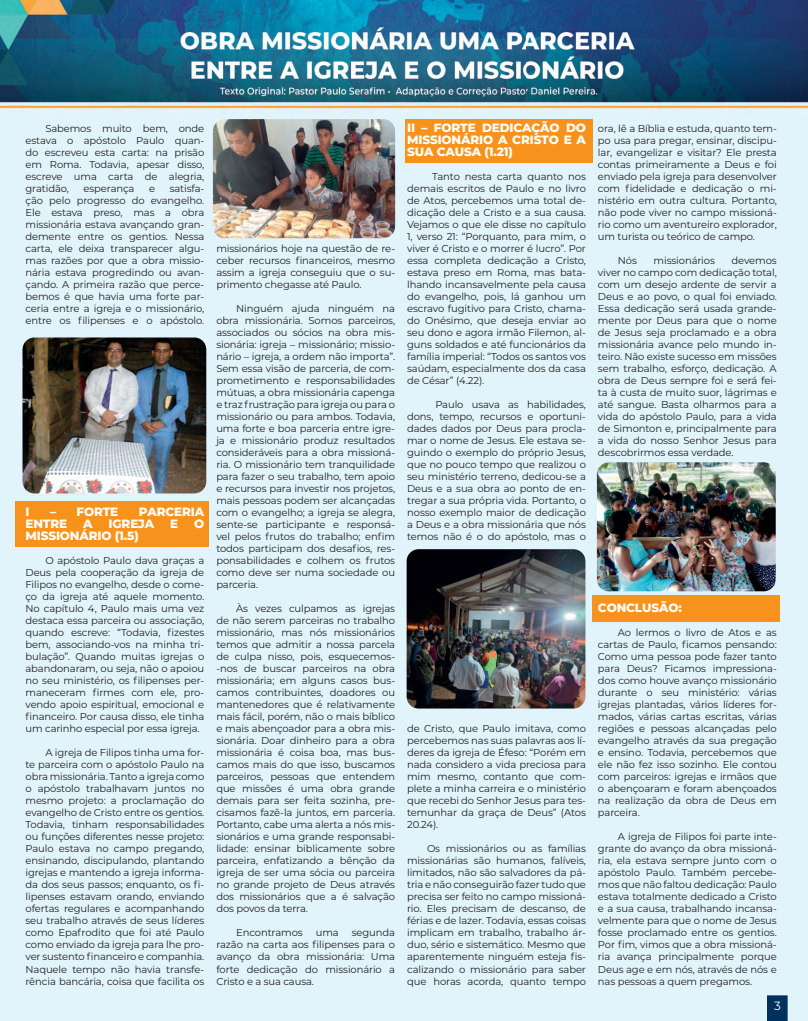
<style>
.page{position:relative;width:808px;height:1021px;background:#fff}
.page>*{position:absolute;margin:0;border:0;box-sizing:border-box;transform-origin:0 0}
.t1{font:800 12px/12px "Montserrat";letter-spacing:-.01em;color:#fff;text-align:justify}
.t2{font:12px "Montserrat";color:#fff}
.t3{font:10px/12px "Montserrat";letter-spacing:-.01em;color:#231f20;text-align:justify}
</style>
<div class="page">
<div style="left:0;top:113px;width:808px;height:907px;background:#e1f4fc"></div>
<div style="left:405px;top:119px;width:187px;height:43px;background:#f7931d"></div>
<div style="left:15px;top:501px;width:193px;height:45px;background:#f7931d"></div>
<img style="left:0;top:0;width:808px;height:113px">
<img style="left:23px;top:337px;width:183px;height:156px">
<div style="left:592px;top:595px;width:188px;height:27px;background:#f7931d"></div>
<img style="left:407px;top:549px;width:178px;height:159px">
<img style="left:597px;top:462px;width:179px;height:129px">
<img style="left:213px;top:119px;width:182px;height:119px">
<svg style="left:767px;top:995px;width:21px;height:25px"></svg>
<p class="t3" style="left:26px;top:122px;width:180px;text-indent:20px">Sabemos muito bem, onde estava o apóstolo Paulo quan&shy;do escreveu esta carta: na prisão em Roma. Todavia, apesar disso, escreve uma carta de alegria, gratidão,</p>
<p class="t3" style="left:26px;top:182px;width:180px;text-indent:144px">satisfa&shy;ção pelo progresso do evangelho.<br>Ele estava preso, mas a obra missionária estava avançando gran&shy;demente entre os gentios. Nessa carta, ele deixa transparecer algu&shy;mas razões por que a obra missio&shy;nária estava progredindo ou avan&shy;çando. A primeira razão que perce&shy;bemos é que havia uma forte par&shy;ceria entre a igreja e o missionário, entre os filipenses e o apóstolo.</p>
<p class="t3" style="left:84px;top:182px;width:53px">esperança</p>
<p class="t3" style="left:149px;top:182px;width:8px">e</p>
<p class="t1" style="left:26px;top:505px;width:6px">I</p>
<p class="t1" style="left:50px;top:505px;width:70px">– FORTE</p>
<p class="t1" style="left:139px;top:505px;width:67px">PARCERIA</p>
<p class="t1" style="left:26px;top:517px;width:43px">ENTRE</p>
<p class="t1" style="left:83px;top:517px;width:11px">A</p>
<p class="t1" style="left:109px;top:517px;width:47px">IGREJA</p>
<p class="t1" style="left:170px;top:517px;width:10px">E</p>
<p class="t1" style="left:194px;top:517px;width:12px">O</p>
<p class="t1" style="left:26px;top:529px;width:115px">MISSIONÁRIO (1.5)</p>
<p class="t3" style="left:26px;top:554px;width:180px;text-indent:20px">O apóstolo Paulo dava graças a Deus pela cooperação da igreja de Filipos no evangelho, desde o come&shy;ço da igreja até aquele momento.<br>No capítulo 4, Paulo mais uma vez destaca essa parceira ou associação, quando escreve: “Todavia, fizestes bem, associando-vos na minha tri&shy;bulação”. Quando muitas igrejas o abandonaram, ou seja, não o apoiou no seu ministério, os filipenses per&shy;maneceram firmes com ele, pro&shy;vendo apoio espiritual, emocional e financeiro. Por causa disso, ele tinha um carinho especial por essa igreja.</p>
<p class="t3" style="left:26px;top:746px;width:180px;text-indent:20px">A igreja de Filipos tinha uma for&shy;te parceira com o apóstolo Paulo na obra missionária. Tanto a igreja como o apóstolo trabalhavam juntos no mesmo projeto: a proclamação do evangelho de Cristo entre os gentios.<br>Todavia, tinham responsabilidades ou funções diferentes nesse projeto:<br>Paulo estava no campo pregando, ensinando, discipulando, plantando igrejas e mantendo a igreja informa&shy;da dos seus passos; enquanto, os fi&shy;lipenses estavam orando, enviando ofertas regulares e acompanhando seu trabalho através de seus líderes como Epafrodito que foi até Paulo como enviado da igreja para lhe pro&shy;ver sustento financeiro e companhia.<br>Naquele tempo não havia transfe&shy;rência bancária, coisa que facilita os</p>
<p class="t3" style="left:216px;top:242px;width:180px">missionários hoje na questão de re&shy;ceber recursos financeiros, mesmo assim a igreja conseguiu que o su&shy;primento chegasse até Paulo.</p>
<p class="t3" style="left:216px;top:302px;width:180px;text-indent:20px">Ninguém ajuda ninguém na obra missionária. Somos parceiros, associados ou sócios na obra mis&shy;sionária: igreja – missionário; missio&shy;nário – igreja, a ordem não importa”.<br>Sem essa visão de parceria, de com&shy;prometimento e responsabilidades mútuas, a obra missionária capenga e traz frustração para igreja ou para o missionário ou para ambos. Todavia, uma forte e boa parceria entre igre&shy;ja e missionário produz resultados consideráveis para a obra missioná&shy;ria. O missionário tem tranquilidade para fazer o seu trabalho, tem apoio e recursos para investir nos projetos, mais pessoas podem ser alcançadas com o evangelho; a igreja se alegra, sente-se participante e responsá&shy;vel pelos frutos do trabalho; enfim todos participam dos desafios, res&shy;ponsabilidades e colhem os frutos como deve ser numa sociedade ou parceria.</p>
<p class="t3" style="left:216px;top:602px;width:180px;text-indent:20px">Às vezes culpamos as igrejas de não serem parceiras no trabalho missionário, mas nós missionários temos que admitir a nossa parcela de culpa nisso, pois, esquecemos--nos de buscar parceiros na obra missionária; em alguns casos bus&shy;camos contribuintes, doadores ou mantenedores que é relativamente mais fácil, porém, não o mais bíblico e mais abençoador para a obra mis&shy;sionária. Doar dinheiro para a obra missionária é coisa boa, mas bus&shy;camos mais do que isso, buscamos parceiros, pessoas que entendem que missões é uma obra grande demais para ser feita sozinha, pre&shy;cisamos fazê-la juntos, em parceria.<br>Portanto, cabe uma alerta a nós mis&shy;sionários e uma grande responsabi&shy;lidade: ensinar biblicamente sobre parceira, enfatizando a bênção da igreja de ser uma sócia ou parceira no grande projeto de Deus através dos missionários que a é salvação dos povos da terra.</p>
<p class="t3" style="left:236px;top:926px;width:68px">Encontramos</p>
<p class="t3" style="left:316px;top:926px;width:25px">uma</p>
<p class="t3" style="left:216px;top:926px;width:180px;text-indent:135px">segunda razão na carta aos filipenses para o avanço da obra missionária: Uma forte dedicação do missionário a Cristo e a sua causa.</p>
<p class="t1" style="left:407px;top:121px;width:180px">II – FORTE DEDICAÇÃO DO MISSIONÁRIO A CRISTO E A SUA CAUSA (1.21)</p>
<p class="t3" style="left:407px;top:170px;width:180px;text-indent:25px">Tanto nesta carta quanto nos demais escritos de Paulo e no livro de Atos, percebemos uma total de&shy;dicação dele a Cristo e a sua causa.<br>Vejamos o que ele disse no capítulo 1, verso 21: “Porquanto, para mim, o viver é Cristo e o morrer é lucro”. Por essa completa dedicação a Cristo, estava preso em Roma, mas bata&shy;lhando incansavelmente pela causa do evangelho, pois, lá ganhou um escravo fugitivo para Cristo, chama&shy;do Onésimo, que deseja enviar ao seu dono e agora irmão Filemon, al&shy;guns soldados e até funcionários da família imperial: “Todos os santos vos saúdam, especialmente dos da casa de César” (4.22).</p>
<p class="t3" style="left:407px;top:398px;width:180px;text-indent:28px">Paulo usava as habilidades, dons, tempo, recursos e oportuni&shy;dades dados por Deus para procla&shy;mar o nome de Jesus. Ele estava se&shy;guindo o exemplo do próprio Jesus, que no pouco tempo que realizou o seu ministério terreno, dedicou-se a Deus e a sua obra ao ponto de en&shy;tregar a sua própria vida. Portanto, o nosso exemplo maior de dedicação a Deus e a obra missionária que nós temos não é o do apóstolo, mas o</p>
<p class="t3" style="left:598px;top:122px;width:180px">ora, lê a Bíblia e estuda, quanto tem&shy;po usa para pregar, ensinar, discipu&shy;lar, evangelizar e visitar? Ele presta contas primeiramente a Deus e foi enviado pela igreja para desenvolver com fidelidade e dedicação o mi&shy;nistério em outra cultura. Portanto, não pode viver no campo missioná&shy;rio como um aventureiro explorador, um turista ou teórico de campo.</p>
<p class="t3" style="left:618px;top:254px;width:21px">Nós</p>
<p class="t3" style="left:654px;top:254px;width:63px">missionários</p>
<p class="t3" style="left:598px;top:254px;width:180px;text-indent:134px">devemos viver no campo com dedicação total, com um desejo ardente de servir a Deus e ao povo, o qual foi enviado.<br>Essa dedicação será usada grande&shy;mente por Deus para que o nome de Jesus seja proclamado e a obra missionária avance pelo mundo in&shy;teiro. Não existe sucesso em missões sem trabalho, esforço, dedicação. A obra de Deus sempre foi e será fei&shy;ta à custa de muito suor, lágrimas e até sangue. Basta olharmos para a vida do apóstolo Paulo, para a vida de Simonton e, principalmente para a vida do nosso Senhor Jesus para descobrirmos essa verdade.</p>
<p class="t3" style="left:407px;top:722px;width:180px">de Cristo, que Paulo imitava, como percebemos nas suas palavras aos lí&shy;deres da igreja de Éfeso: “Porém em nada considero a vida preciosa para mim mesmo, contanto que com&shy;plete a minha carreira e o ministério que recebi do Senhor Jesus para tes&shy;temunhar da graça de Deus” (Atos 20.24).</p>
<p class="t3" style="left:407px;top:842px;width:180px;text-indent:20px">Os missionários ou as famílias missionárias são humanos, falíveis, limitados, não são salvadores da pá&shy;tria e não conseguirão fazer tudo que precisa ser feito no campo missioná&shy;rio. Eles precisam de descanso, de férias e de lazer. Todavia, essas coisas implicam em trabalho, trabalho ár&shy;duo, sério e sistemático. Mesmo que aparentemente ninguém esteja fis&shy;calizando o missionário para saber que horas acorda, quanto tempo</p>
<p class="t1" style="left:598px;top:601px;width:85px">CONCLUSÃO:</p>
<p class="t3" style="left:598px;top:626px;width:180px;text-indent:20px">Ao lermos o livro de Atos e as cartas de Paulo, ficamos pensando:<br>Como uma pessoa pode fazer tanto para Deus? Ficamos impressiona&shy;dos como houve avanço missionário durante o seu ministério: várias igrejas plantadas, vários líderes for&shy;mados, várias cartas escritas, várias regiões e pessoas alcançadas pelo evangelho através da sua pregação e ensino. Todavia, percebemos que ele não fez isso sozinho. Ele contou com parceiros: igrejas e irmãos que o abençoaram e foram abençoados na realização da obra de Deus em parceira.</p>
<p class="t3" style="left:598px;top:830px;width:180px;text-indent:20px">A igreja de Filipos foi parte inte&shy;grante do avanço da obra missioná&shy;ria, ela estava sempre junto com o apóstolo Paulo. Também percebe&shy;mos que não faltou dedicação: Paulo estava totalmente dedicado a Cristo e a sua causa, trabalhando incansa&shy;velmente para que o nome de Jesus fosse proclamado entre os gentios.<br>Por fim, vimos que a obra missioná&shy;ria avança principalmente porque Deus age e em nós, através de nós e nas pessoas a quem pregamos.</p>
<p class="t2" style="left:774px;top:997px;width:8px">3</p>
</div>
